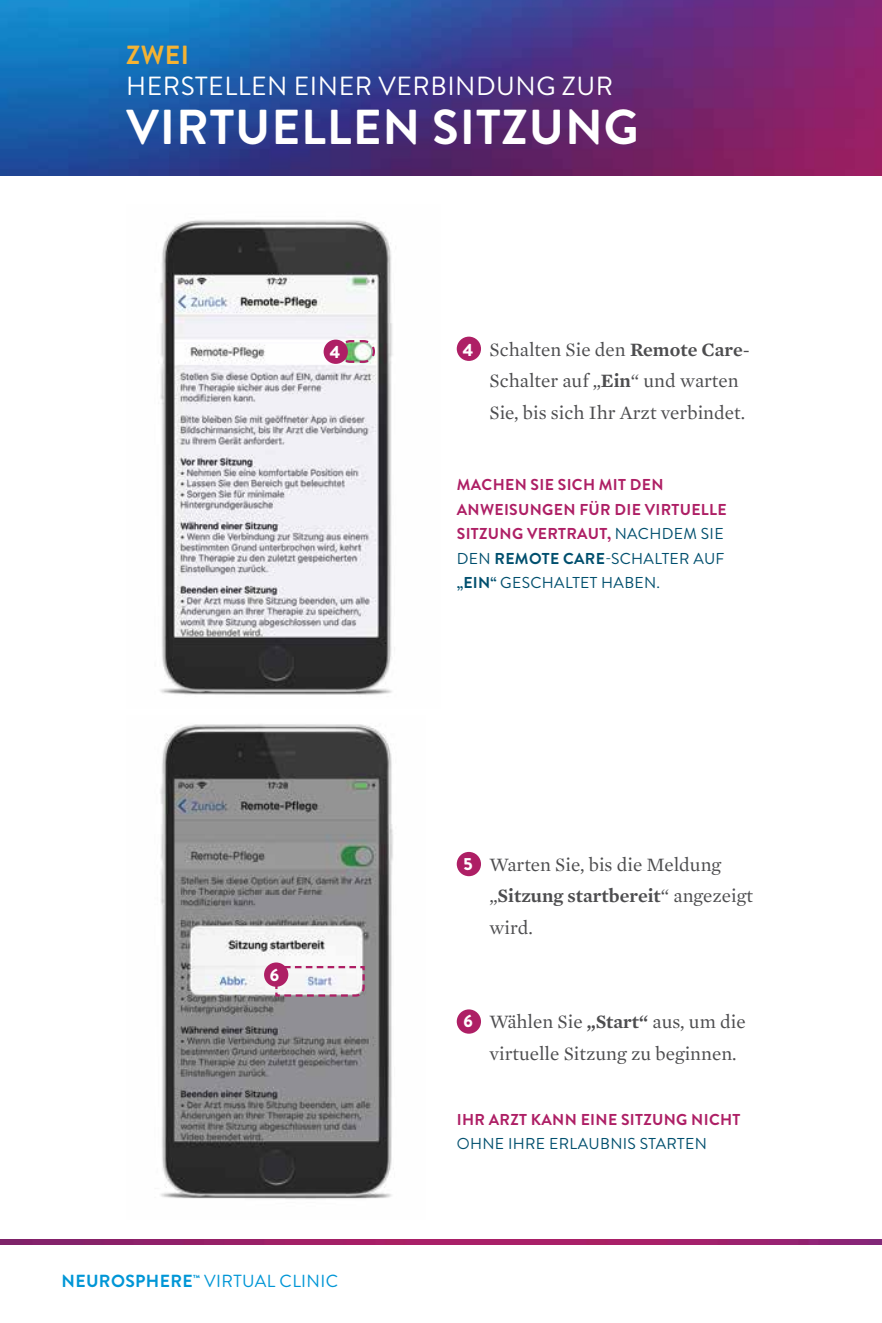
<style>
.page{position:relative;width:882px;height:1323px;background:#fff}
.page>*{position:absolute;margin:0;border:0;box-sizing:border-box;transform-origin:0 0}
.t1{font:700 49px "Brandon Grotesque";letter-spacing:.02em;color:#fff}
.t2{font:26.25px "Brandon Grotesque";letter-spacing:.02em;color:#fff}
.t3{font:700 26.25px "Brandon Grotesque";color:#f4b333}
.t4{font:19.25px/31.5px "Mercury Text G1";color:#4d4d4f}
.t5{font:17.5px "Brandon Grotesque";letter-spacing:.02em;color:#0096d6}
.t6{font:900 17.5px "Brandon Grotesque";color:#fff}
.t7{font:700 15.75px/24.5px "Brandon Grotesque";letter-spacing:.02em;color:#ae1f65}
.t8{font:15.75px "Brandon Grotesque";letter-spacing:.02em;color:#004f6e}
.s1{font-weight:700}
.s2{font-family:"Brandon Grotesque";font-weight:900;font-size:17.5px;color:#fff}
.s3{font-weight:600}
.s4{font-weight:400;color:#004f6e}
.s5{color:#004f6e}
</style>
<div class="page">
<img style="left:0;top:0;width:882px;height:175px">
<img style="left:0;top:1240px;width:882px;height:5px">
<div style="left:457px;top:337px;width:24px;height:24px;background:#ae1f65;border-radius:50%"></div>
<div style="left:457px;top:852px;width:24px;height:24px;background:#ae1f65;border-radius:50%"></div>
<div style="left:457px;top:1009px;width:24px;height:25px;background:#ae1f65;border-radius:50%"></div>
<img style="left:160px;top:724px;width:234px;height:475px">
<img style="left:160px;top:220px;width:233px;height:475px">
<svg style="left:338px;top:339px;width:38px;height:25px"></svg>
<div style="left:324px;top:340px;width:24px;height:24px;background:#ae1f65;border-radius:50%"></div>
<svg style="left:274px;top:965px;width:92px;height:33px"></svg>
<div style="left:264px;top:962px;width:24px;height:25px;background:#ae1f65;border-radius:50%"></div>
<h2 class="t3" style="left:126px;top:36px;width:64px">ZWEI</h2>
<h2 class="t2" style="left:126px;top:68px;width:489px">HERSTELLEN EINER VERBINDUNG ZUR</h2>
<h1 class="t1" style="left:126px;top:93px;width:514px">VIRTUELLEN SITZUNG</h1>
<p class="t6" style="left:330px;top:340px;width:12px">4</p>
<p class="t6" style="left:270px;top:962px;width:11px">6</p>
<p class="t5" style="left:62px;top:1269px;width:278px"><span class="s1">NEUROSPHERE</span><sup>™</sup> VIRTUAL CLINIC</p>
<p class="t4" style="left:490px;top:333px;width:262px;text-indent:-27px"><span class="s2">4</span> Schalten Sie den <span class="s3">Remote Care</span>-<br>Schalter auf „<span class="s3">Ein</span>“ und warten<br>Sie, bis sich Ihr Arzt verbindet.</p>
<p class="t7" style="left:457px;top:473px;width:272px">MACHEN SIE SICH MIT DEN<br>ANWEISUNGEN FÜR DIE VIRTUELLE<br>SITZUNG VERTRAUT, <span class="s4">NACHDEM SIE<br>DEN</span> <span class="s5">REMOTE CARE</span><span class="s4">-SCHALTER AUF </span><span class="s5">„EIN“</span> <span class="s4">GESCHALTET HABEN.</span></p>
<p class="t4" style="left:490px;top:848px;width:265px;text-indent:-26px"><span class="s2">5</span> Warten Sie, bis die Meldung „<span class="s3">Sitzung startbereit</span>“ angezeigt wird.</p>
<p class="t4" style="left:490px;top:1005px;width:258px;text-indent:-26px"><span class="s2">6</span> Wählen Sie <span class="s3">„Start“</span> aus, um die virtuelle Sitzung zu beginnen.</p>
<p class="t7" style="left:457px;top:1107px;width:285px">IHR ARZT KANN EINE SITZUNG NICHT</p>
<p class="t8" style="left:457px;top:1133px;width:252px">OHNE IHRE ERLAUBNIS STARTEN</p>
</div>
